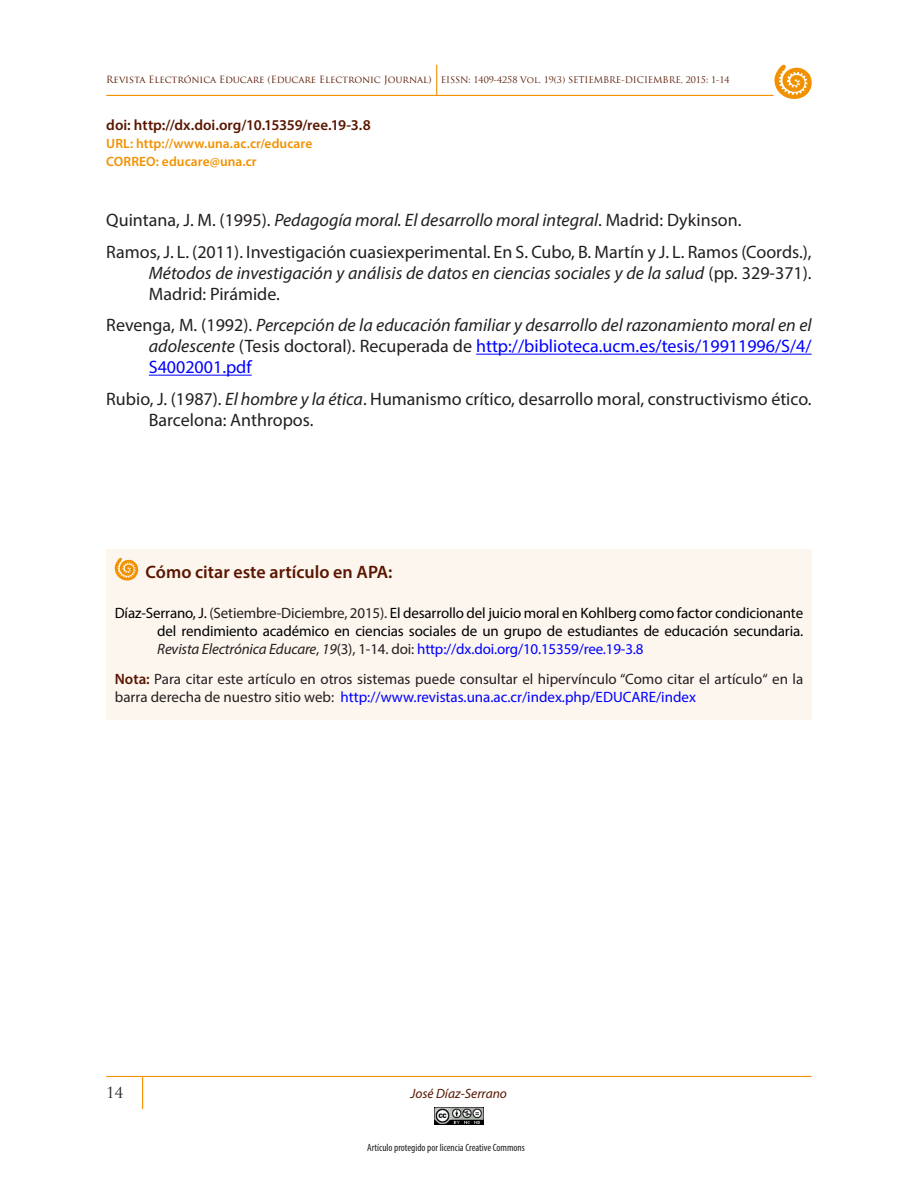
<style>
.page{position:relative;width:918px;height:1188px;background:#fff}
.page>*{position:absolute;margin:0;border:0;box-sizing:border-box;transform-origin:0 0}
.REFERENCIAS_DEF{font:18px/21px "Myriad Pro";color:#231f20;text-align:justify}
.REFERENCIAS_DEF-2{font:italic 18px/21px "Myriad Pro";color:#231f20;text-align:justify}
.t1{font:600 18px "Myriad Pro";color:#591600}
.t2{font:15px/18px "Myriad Pro";letter-spacing:-.01em;color:#000;text-align:justify}
.t3{font:15px/18px "Myriad Pro";color:#231f20}
.t4{font:600 15px "Myriad Pro";color:#591600}
.t5{font:15px "Trajan Pro";color:#231f20}
.t6{font:600 13.5px/18px "Myriad Pro";letter-spacing:.005em;color:#f29100}
.t7{font:italic 13.5px "Myriad Pro";color:#591600}
.t8{font:condensed 10.5px "Myriad Pro";color:#231f20}
.t9{font:9px "Trajan Pro";letter-spacing:-.01em;color:#591600}
.s1{font-size:9.75px}
.s2{font-style:normal}
.s3{font-style:italic}
.s4{font-style:normal;color:#00f}
.s5{color:#231f20}
.s6{font-style:italic;color:#231f20}
.s7{color:#00f}
.s8{font-weight:600;color:#591600}
</style>
<div class="page">
<hr style="left:106px;top:1076px;width:706px;height:1px;background:#f29100">
<hr style="left:142px;top:1076px;width:1px;height:33px;background:#f29100">
<hr style="left:106px;top:95px;width:667px;height:1px;background:#f29100">
<hr style="left:436px;top:65px;width:1px;height:31px;background:#f29100">
<svg style="left:774px;top:64px;width:38px;height:35px"></svg>
<img style="left:434px;top:1107px;width:50px;height:18px">
<hr style="left:476px;top:354px;width:336px;height:1px;background:#00f">
<hr style="left:149px;top:375px;width:103px;height:1px;background:#00f">
<div style="left:106px;top:549px;width:706px;height:171px;background:#fcf6ef"></div>
<svg style="left:115px;top:558px;width:24px;height:23px"></svg>
<p class="t9" style="left:106px;top:74px;width:625px"><span class="s1">Revista Electrónica Educare (Educare Electronic Journal)</span> EISSN: 1409-4258 Vol. 19(3) SETIEMBRE-DICIEMBRE, 2015: 1-14</p>
<p class="t4" style="left:106px;top:115px;width:266px">doi: http://dx.doi.org/10.15359/ree.19-3.8</p>
<p class="t6" style="left:106px;top:134px;width:208px">URL: http://www.una.ac.cr/educare<br>CORREO: educare@una.cr</p>
<p class="REFERENCIAS_DEF-2" style="left:106px;top:209px;width:637px"><span class="s2">Quintana, J. M. (1995).</span> Pedagogía moral. El desarrollo moral integral<span class="s2">. Madrid: Dykinson.</span></p>
<p class="REFERENCIAS_DEF" style="left:149px;top:241px;width:664px;text-indent:-43px">Ramos, J. L. (2011). Investigación cuasiexperimental. En S. Cubo, B. Martín y J. L. Ramos (Coords.), <span class="s3">Métodos de investigación y análisis de datos en ciencias sociales y de la salud</span> (pp. 329-371).<br>Madrid: Pirámide.</p>
<p class="REFERENCIAS_DEF-2" style="left:149px;top:315px;width:664px;text-indent:-43px"><span class="s2">Revenga, M. (1992).</span> Percepción de la educación familiar y desarrollo del razonamiento moral en el adolescente <span class="s2">(Tesis doctoral). Recuperada de</span> <span class="s4">http://biblioteca.ucm.es/tesis/19911996/S/4/ S4002001.pdf</span></p>
<p class="REFERENCIAS_DEF" style="left:149px;top:388px;width:664px;text-indent:-43px">Rubio, J. (1987). <span class="s3">El hombre y la ética</span>. Humanismo crítico, desarrollo moral, constructivismo ético.<br>Barcelona: Anthropos.</p>
<p class="t1" style="left:146px;top:561px;width:248px">Cómo citar este artículo en APA:</p>
<p class="t2" style="left:157px;top:603px;width:647px;text-indent:-43px">Díaz-Serrano, J. <span class="s5">(Setiembre-Diciembre, 2015).</span> El desarrollo del juicio moral en Kohlberg como factor condicionante del rendimiento académico en ciencias sociales de un grupo de estudiantes de educación secundaria.<br><span class="s6">Revista Electrónica Educare</span><span class="s5">,</span> <span class="s6">19</span><span class="s5">(3), 1-14. doi:</span> <span class="s7">http://dx.doi.org/10.15359/ree.19-3.8</span></p>
<p class="t3" style="left:115px;top:670px;width:690px"><span class="s8">Nota:</span> Para citar este artículo en otros sistemas puede consultar el hipervínculo “Como citar el artículo“ en la barra derecha de nuestro sitio web: <span class="s7">http://www.revistas.una.ac.cr/index.php/EDUCARE/index</span></p>
<p class="t5" style="left:106px;top:1083px;width:19px">14</p>
<p class="t7" style="left:411px;top:1085px;width:98px">José Díaz-Serrano</p>
<p class="t8" style="left:367px;top:1141px;width:159px">Artículo protegido por licencia Creative Commons</p>
</div>
